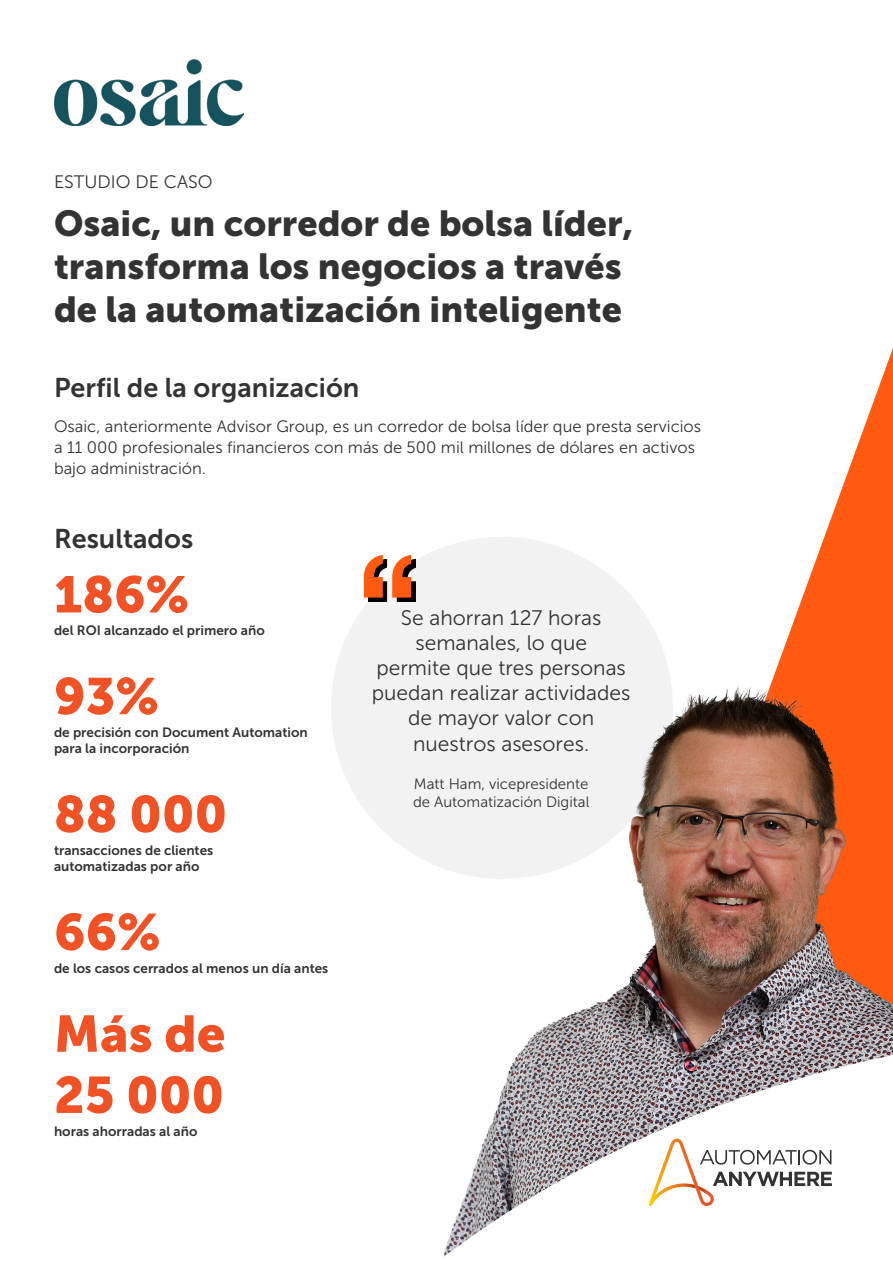
<style>
.page{position:relative;width:893px;height:1263px;background:#fff}
.page>*{position:absolute;margin:0;border:0;box-sizing:border-box;transform-origin:0 0}
.Benefits_Number{font:51px/61.2px "Museo Sans 900";color:#f05125}
.t1{font:36px/43.2px "Museo Sans 900";color:#333}
.t2{font:27px "Museo Sans 700";color:#333}
.t3{font:21px/25.2px "Museo Sans 300";color:#333;text-align:center}
.Case_Study_Eyebrow{font:18px "Museo Sans 300";color:#333}
.Body{font:16.5px/21px "Museo Sans 300";color:#333}
.Quote_Title___Compan{font:15px/18px "Museo Sans 300";color:#333}
.Benefits_Description{font:13.5px/16.2px "Museo Sans 700";color:#333}
.Benefits_Number-2{font:13.5px "Museo Sans 700";color:#333}
</style>
<div class="page">
<svg style="left:797px;top:348px;width:96px;height:264px"></svg>
<div style="left:331px;top:537px;width:342px;height:342px;background:#f2f2f2;border-radius:50%"></div>
<svg style="left:368px;top:559px;width:47px;height:43px"></svg>
<svg style="left:364px;top:555px;width:47px;height:43px"></svg>
<img style="left:540px;top:612px;width:353px;height:419px">
<svg style="left:442px;top:1031px;width:451px;height:227px"></svg>
<svg style="left:649px;top:1138px;width:183px;height:68px"></svg>
<img style="left:54px;top:59px;width:189px;height:66px">
<p class="Case_Study_Eyebrow" style="left:54px;top:172px;width:160px">ESTUDIO DE CASO</p>
<p class="t1" style="left:54px;top:201px;width:580px">Osaic, un corredor de bolsa líder, transforma los negocios a través de la automatización inteligente</p>
<h1 class="t2" style="left:54px;top:373px;width:307px">Perfil de la organización</h1>
<p class="Body" style="left:54px;top:416px;width:649px">Osaic, anteriormente Advisor Group, es un corredor de bolsa líder que presta servicios a 11 000 profesionales financieros con más de 500 mil millones de dólares en activos bajo administración.</p>
<h1 class="t2" style="left:54px;top:524px;width:141px">Resultados</h1>
<p class="Benefits_Number" style="left:54px;top:564px;width:137px">186%</p>
<p class="Benefits_Description" style="left:54px;top:623px;width:212px">del ROI alcanzado el primero año</p>
<p class="Benefits_Number" style="left:54px;top:665px;width:106px">93%</p>
<p class="Benefits_Description" style="left:54px;top:724px;width:255px">de precisión con Document Automation para la incorporación</p>
<p class="Benefits_Number" style="left:54px;top:783px;width:175px">88 000</p>
<p class="Benefits_Description" style="left:54px;top:842px;width:161px">transacciones de clientes automatizadas por año</p>
<p class="Benefits_Number" style="left:54px;top:901px;width:108px">66%</p>
<p class="Benefits_Description" style="left:54px;top:960px;width:276px">de los casos cerrados al menos un día antes</p>
<p class="Benefits_Number" style="left:54px;top:1003px;width:173px">Más de<br>25 000</p>
<p class="Benefits_Number-2" style="left:54px;top:1124px;width:145px">horas ahorradas al año</p>
<p class="t3" style="left:372px;top:605px;width:260px">Se ahorran 127 horas semanales, lo que<br>permite que tres personas puedan realizar actividades de mayor valor con nuestros asesores.</p>
<p class="Quote_Title___Compan" style="left:413px;top:775px;width:178px">Matt Ham, vicepresidente de Automatización Digital</p>
</div>
